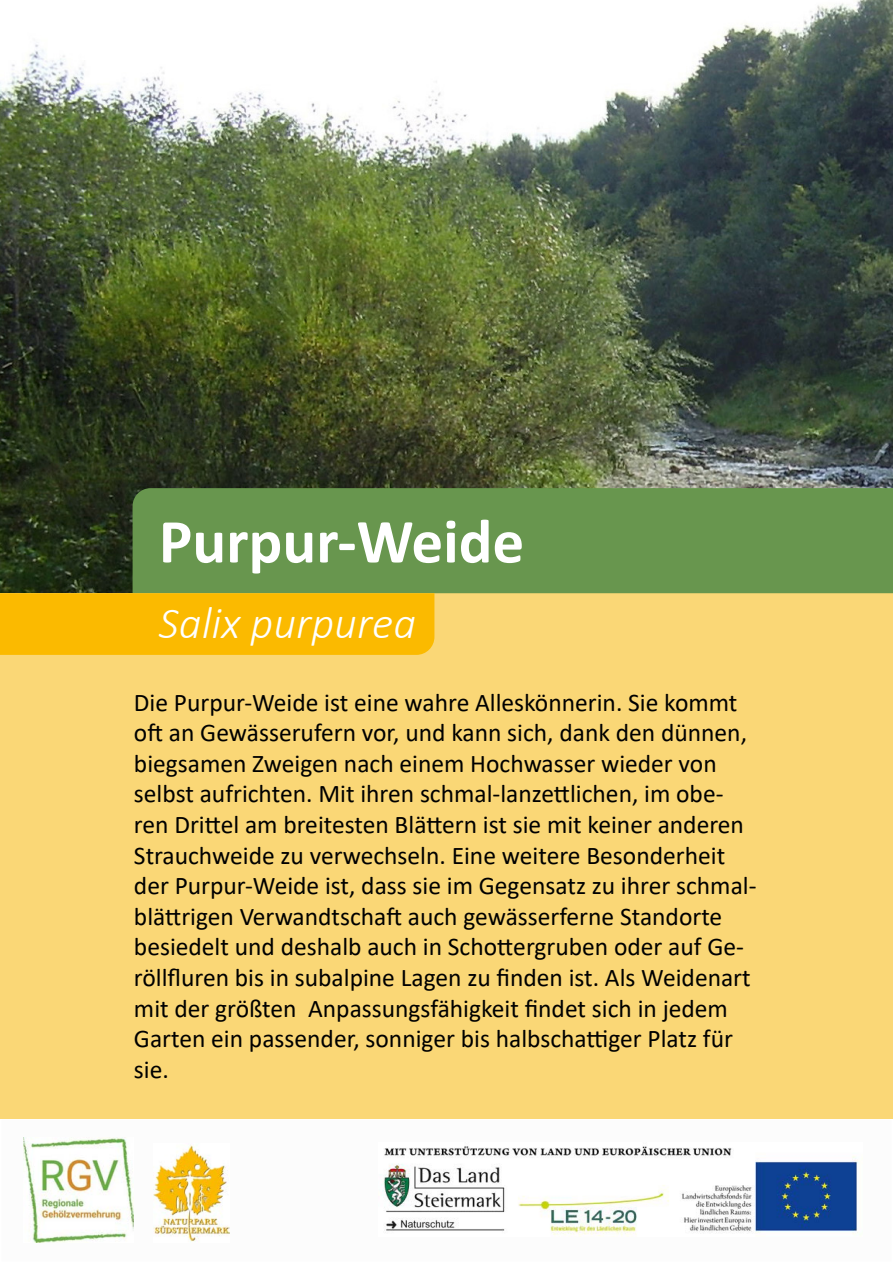
<style>
.page{position:relative;width:893px;height:1263px;background:#fff}
.page>*{position:absolute;margin:0;border:0;box-sizing:border-box;transform-origin:0 0}
.t1{font:700 63px "Calibri";color:#fff}
.t2{font:italic 300 45px "Calibri";color:#fff}
.t3{font:25.5px/30.6px "Calibri";color:#000}
</style>
<div class="page">
<div style="left:0;top:1118px;width:893px;height:145px;border:2px solid #fff"></div>
<img style="left:381px;top:1146px;width:477px;height:91px">
<img style="left:153px;top:1145px;width:76px;height:97px">
<img style="left:23px;top:1137px;width:111px;height:105px">
<img style="left:0;top:0;width:893px;height:593px">
<div style="left:0;top:593px;width:893px;height:525px;background:#fad776"></div>
<div style="left:133px;top:488px;width:760px;height:105px;background:#68964e"></div>
<div style="left:0;top:593px;width:434px;height:62px;background:#fbba00"></div>
<h1 class="t1" style="left:159px;top:519px;width:367px">Purpur-Weide</h1>
<h2 class="t2" style="left:159px;top:608px;width:259px">Salix purpurea</h2>
<p class="t3" style="left:134px;top:689px;width:624px">Die Purpur-Weide ist eine wahre Alleskönnerin. Sie kommt oft an Gewässerufern vor, und kann sich, dank den dünnen, biegsamen Zweigen nach einem Hochwasser wieder von selbst aufrichten. Mit ihren schmal-lanzettlichen, im obe&shy;ren Drittel am breitesten Blättern ist sie mit keiner anderen Strauchweide zu verwechseln. Eine weitere Besonderheit der Purpur-Weide ist, dass sie im Gegensatz zu ihrer schmal&shy;blättrigen Verwandtschaft auch gewässerferne Standorte besiedelt und deshalb auch in Schottergruben oder auf Ge&shy;röllfluren bis in subalpine Lagen zu finden ist. Als Weidenart mit der größten Anpassungsfähigkeit findet sich in jedem Garten ein passender, sonniger bis halbschattiger Platz für sie.</p>
</div>
